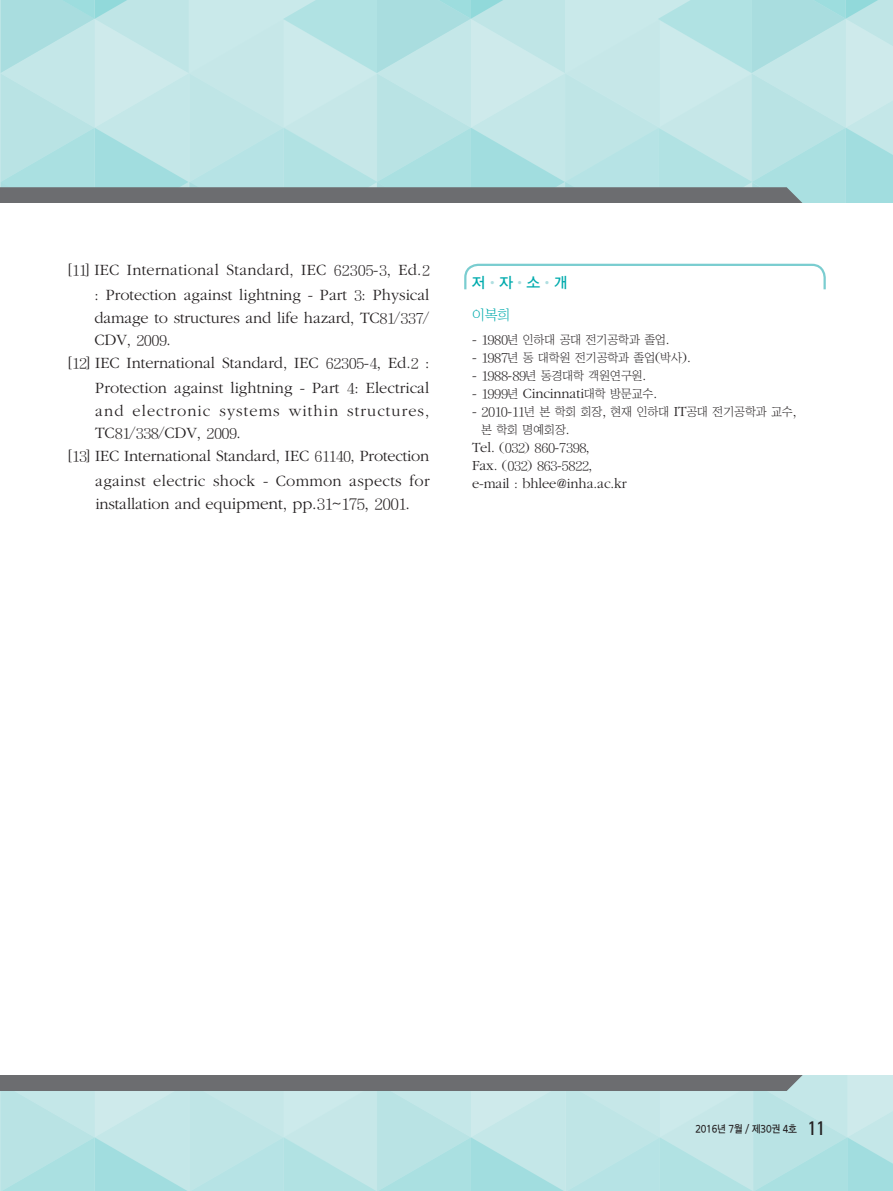
<style>
.page{position:relative;width:893px;height:1191px;background:#fff}
.page>*{position:absolute;margin:0;border:0;box-sizing:border-box;transform-origin:0 0}
.t1{font:300 16.35px/25.5px "Garamond";color:#231f20;text-align:right}
.t2{font:300 16.35px/22.8px "Garamond";letter-spacing:.02em;color:#231f20}
.t3{font:300 16.35px "Garamond";letter-spacing:.065em;color:#231f20}
.t4{font:15px "DX Ngo Std 30";color:#00abad}
.t5{font:300 14.55px "Garamond";letter-spacing:-.01em;color:#231f20}
.t6{font:14.25px "Chosunilbo NM";color:#00abad}
.t7{font:12px/18px "Chosunilbo NM";letter-spacing:-.01em;color:#231f20}
.t8{font:12px/18px "DX Shnm Std";letter-spacing:-.01em;color:#231f20}
.t9{font:10.5px "DX Ngo Std 30";letter-spacing:-.025em;color:#231f20;scale:.9 1}
.s1{font-family:"DX Shnm Std";font-weight:400;font-size:13.5px}
.s2{font-size:17.25px}
.s3{font-family:"DX Shnm Std";font-weight:400;font-size:14.25px}
.s4{font-family:"DX Ngo Std 20";color:#b0dfe1}
.s5{font-family:"Garamond";font-weight:300;font-size:14.55px}
.s6{font-family:"DX Shnm Std"}
.s7{font-family:"DX Shnm Std";font-weight:400;font-size:12px}
.s8{font-family:"Chosunilbo NM";font-weight:400;font-size:12px}
.s9{font-family:"Univers";font-stretch:condensed;font-size:19.5px}
</style>
<div class="page">
<svg style="left:0;top:0;width:893px;height:290px"></svg>
<svg style="left:0;top:1075px;width:893px;height:116px;background:#b2d5d7"></svg>
<p class="t1" style="left:68px;top:257px;width:363px">[<span class="s1">11</span>] IEC International Standard, IEC <span class="s1">62305</span>-<span class="s1">3</span>, Ed.<span class="s1">2 </span>: Protection against lightning - Part <span class="s1">3</span>: Physical</p>
<p class="t1" style="left:95px;top:305px;width:336px">damage to structures and life hazard, TC<span class="s1">81</span>/<span class="s1">337</span>/</p>
<p class="t1" style="left:95px;top:327px;width:78px">CDV, <span class="s1">2009</span>.</p>
<p class="t1" style="left:68px;top:350px;width:363px">[<span class="s1">12</span>] IEC International Standard, IEC <span class="s1">62305</span>-<span class="s1">4</span>, Ed.<span class="s1">2</span> :</p>
<p class="t1" style="left:95px;top:375px;width:336px">Protection against lightning - Part <span class="s1">4</span>: Electrical</p>
<p class="t3" style="left:95px;top:401px;width:336px">and electronic systems within structures,</p>
<p class="t1" style="left:95px;top:420px;width:147px">TC<span class="s1">81</span>/<span class="s1">338</span>/CDV, <span class="s1">2009</span>.</p>
<p class="t1" style="left:68px;top:443px;width:363px">[<span class="s1">13</span>] IEC International Standard, IEC <span class="s1">61140</span>, Protection</p>
<p class="t2" style="left:95px;top:469px;width:336px">against electric shock - Common aspects for installation and eq<span class="s2">uipment, pp.</span><span class="s3">31</span><span class="s2">~</span><span class="s3">175</span><span class="s2">,</span> <span class="s3">2001</span><span class="s2">.</span></p>
<p class="t4" style="left:472px;top:275px;width:97px">저<span class="s4">•</span>자<span class="s4">•</span>소<span class="s4">•</span>개</p>
<p class="t6" style="left:472px;top:307px;width:40px">이복희</p>
<p class="t7" style="left:472px;top:330px;width:199px"><span class="s5">-</span> <span class="s6">1980</span>년 인하대 공대 전기공학과 졸업<span class="s5">.</span></p>
<p class="t7" style="left:472px;top:348px;width:220px"><span class="s5">-</span> <span class="s6">1987</span>년 동 대학원 전기공학과 졸업<span class="s5">(</span>박사<span class="s5">).</span></p>
<p class="t7" style="left:472px;top:366px;width:176px"><span class="s5">-</span> <span class="s6">1988</span><span class="s5">-</span><span class="s6">89</span>년 동경대학 객원연구원<span class="s5">.</span></p>
<p class="t5" style="left:472px;top:385px;width:187px">- <span class="s7">1999</span><span class="s8">년</span> Cincinnati<span class="s8">대학 방문교수</span>.</p>
<p class="t7" style="left:481px;top:402px;width:317px;text-indent:-9px"><span class="s5">-</span> <span class="s6">2010</span><span class="s5">-</span><span class="s6">11</span>년 본 학회 회장<span class="s5">,</span> 현재 인하대 <span class="s5">IT</span>공대 전기공학과 교수<span class="s5">, </span>본 학회 명예회장<span class="s5">.</span></p>
<p class="t8" style="left:472px;top:439px;width:122px"><span class="s5">Tel. (</span>032<span class="s5">)</span> 860<span class="s5">-</span>7398<span class="s5">,<br>Fax. (</span>032<span class="s5">)</span> 863<span class="s5">-</span>5822<span class="s5">,</span></p>
<p class="t5" style="left:472px;top:475px;width:156px">e-mail : bhlee@inha.ac.kr</p>
<p class="t9" style="left:695px;top:1123px;width:145px">2016년 7월 / 제30권 4호 <span class="s9">11</span></p>
</div>
